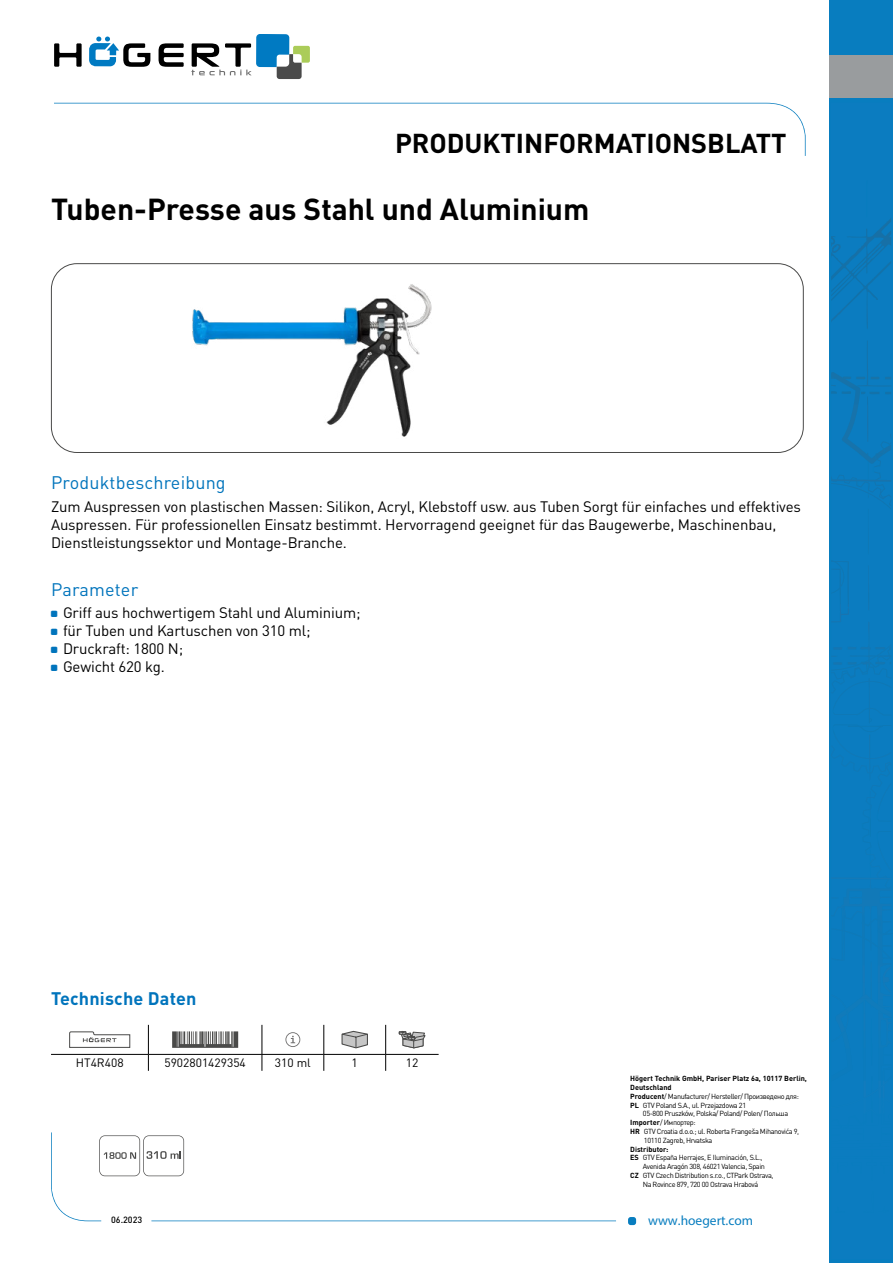
<style>
.page{position:relative;width:893px;height:1263px;background:#fff}
.page>*{position:absolute;margin:0;border:0;box-sizing:border-box;transform-origin:0 0}
.t1{font:700 30px "DIN Pro";color:#000}
.t2{font:700 27px "DIN Pro";color:#000}
.t3{font:18px "DIN Pro";letter-spacing:.01em;color:#0074bc}
.t4{font:700 18px "DIN Pro";letter-spacing:.01em;color:#0074bc}
.t5{font:15px/18px "DIN Pro";letter-spacing:-.01em;color:#000}
.t6{font:13.5px "Myriad Pro";color:#087dbf}
.t7{font:12px "DIN Pro";color:#000}
.t8{font:500 9px "DIN Pro";color:#000}
.t9{font:7.35px "DIN Pro";letter-spacing:-.05em;color:#000}
.t10{font:700 7.35px "DIN Pro";color:#000}
.s1{font-weight:700}
</style>
<div class="page">
<svg style="left:54px;top:43px;width:28px;height:24px"></svg>
<svg style="left:159px;top:43px;width:25px;height:24px"></svg>
<svg style="left:89px;top:37px;width:61px;height:30px"></svg>
<svg style="left:191px;top:34px;width:119px;height:45px"></svg>
<svg style="left:54px;top:103px;width:752px;height:53px"></svg>
<div style="left:628px;top:1217px;width:8px;height:8px;background:#087dbf;border-radius:3px"></div>
<svg style="left:51px;top:1132px;width:565px;height:89px"></svg>
<div style="left:830px;top:0;width:63px;height:1263px;background:#087dbf"></div>
<img style="left:831px;top:273px;width:50px;height:56px">
<img style="left:867px;top:222px;width:24px;height:44px">
<img style="left:831px;top:222px;width:56px;height:42px">
<svg style="left:831px;top:341px;width:60px;height:565px"></svg>
<img style="left:863px;top:906px;width:28px;height:76px">
<img style="left:831px;top:877px;width:60px;height:2px">
<img style="left:848px;top:647px;width:43px;height:3px">
<div style="left:830px;top:56px;width:63px;height:42px;background:#999c9e"></div>
<div style="left:51px;top:263px;width:753px;height:190px;border:1px solid #4a4a49;border-radius:26px"></div>
<hr style="left:51px;top:1054px;width:97px;height:1px;background:#000">
<hr style="left:148px;top:1054px;width:114px;height:1px;background:#000">
<svg style="left:148px;top:1025px;width:1px;height:46px"></svg>
<hr style="left:262px;top:1054px;width:62px;height:1px;background:#000">
<svg style="left:262px;top:1025px;width:1px;height:46px"></svg>
<hr style="left:324px;top:1054px;width:62px;height:1px;background:#000">
<svg style="left:324px;top:1025px;width:1px;height:46px"></svg>
<hr style="left:386px;top:1054px;width:53px;height:1px;background:#000">
<svg style="left:385px;top:1025px;width:1px;height:46px"></svg>
<svg style="left:69px;top:1031px;width:61px;height:17px"></svg>
<svg style="left:172px;top:1031px;width:66px;height:17px"></svg>
<svg style="left:285px;top:1032px;width:15px;height:15px"></svg>
<svg style="left:341px;top:1031px;width:27px;height:17px"></svg>
<svg style="left:399px;top:1031px;width:26px;height:17px"></svg>
<img style="left:192px;top:284px;width:240px;height:153px">
<svg style="left:99px;top:1135px;width:85px;height:41px"></svg>
<h2 class="t2" style="left:395px;top:121px;width:393px">PRODUKTINFORMATIONSBLATT</h2>
<h1 class="t1" style="left:51px;top:184px;width:540px">Tuben-Presse aus Stahl und Aluminium</h1>
<h3 class="t3" style="left:51px;top:471px;width:176px">Produktbeschreibung</h3>
<p class="t5" style="left:51px;top:497px;width:751px">Zum Auspressen von plastischen Massen: Silikon, Acryl, Klebstoff usw. aus Tuben Sorgt für einfaches und effektives<br>Auspressen. Für professionellen Einsatz bestimmt. Hervorragend geeignet für das Baugewerbe, Maschinenbau,<br>Dienstleistungssektor und Montage-Branche.</p>
<h3 class="t3" style="left:51px;top:577px;width:89px">Parameter</h3>
<h3 class="t5" style="left:63px;top:603px;width:299px">Griff aus hochwertigem Stahl und Aluminium; für Tuben und Kartuschen von 310 ml;<br>Druckraft: 1800 N;<br>Gewicht 620 kg.</h3>
<h3 class="t4" style="left:51px;top:983px;width:147px">Technische Daten</h3>
<h3 class="t7" style="left:76px;top:1055px;width:49px">HT4R408</h3>
<h3 class="t7" style="left:164px;top:1055px;width:83px">5902801429354</h3>
<h3 class="t7" style="left:275px;top:1055px;width:37px">310 ml</h3>
<h3 class="t7" style="left:352px;top:1055px;width:8px">1</h3>
<h3 class="t7" style="left:406px;top:1055px;width:14px">12</h3>
<p class="t10" style="left:630px;top:1072px;width:178px">Högert Technik GmbH, Pariser Platz 6a, 10117 Berlin,</p>
<p class="t10" style="left:630px;top:1081px;width:43px">Deutschland</p>
<p class="t9" style="left:630px;top:1091px;width:170px"><span class="s1">Producent</span>/ Manufacturer/ Hersteller/ Произведено для:</p>
<p class="t9" style="left:630px;top:1100px;width:117px"><span class="s1">PL</span> GTV Poland S.A., ul. Przejazdowa 21</p>
<p class="t9" style="left:643px;top:1109px;width:147px">05-800 Pruszków, Polska/ Poland/ Polen/ Польша</p>
<p class="t9" style="left:630px;top:1117px;width:67px"><span class="s1">Importer</span>/ Импортер:</p>
<p class="t9" style="left:630px;top:1126px;width:171px"><span class="s1">HR</span> GTV Croatia d.o.o.; ul. Roberta Frangeša Mihanovića 9,</p>
<p class="t9" style="left:644px;top:1135px;width:70px">10110 Zagreb, Hrvatska</p>
<p class="t10" style="left:630px;top:1143px;width:40px">Distributor:</p>
<p class="t9" style="left:630px;top:1153px;width:134px"><span class="s1">ES</span> GTV España Herrajes, E Iluminación, S.L.,</p>
<p class="t9" style="left:643px;top:1161px;width:124px">Avenida Aragón 308, 46021 Valencia, Spain</p>
<p class="t9" style="left:630px;top:1170px;width:145px"><span class="s1">CZ</span> GTV Czech Distribution s.r.o., CTPark Ostrava,</p>
<p class="t9" style="left:643px;top:1179px;width:117px">Na Rovince 879, 720 00 Ostrava Hrabová</p>
<p class="t8" style="left:111px;top:1213px;width:33px">06.2023</p>
<h3 class="t6" style="left:648px;top:1212px;width:107px">www.hoegert.com</h3>
</div>
